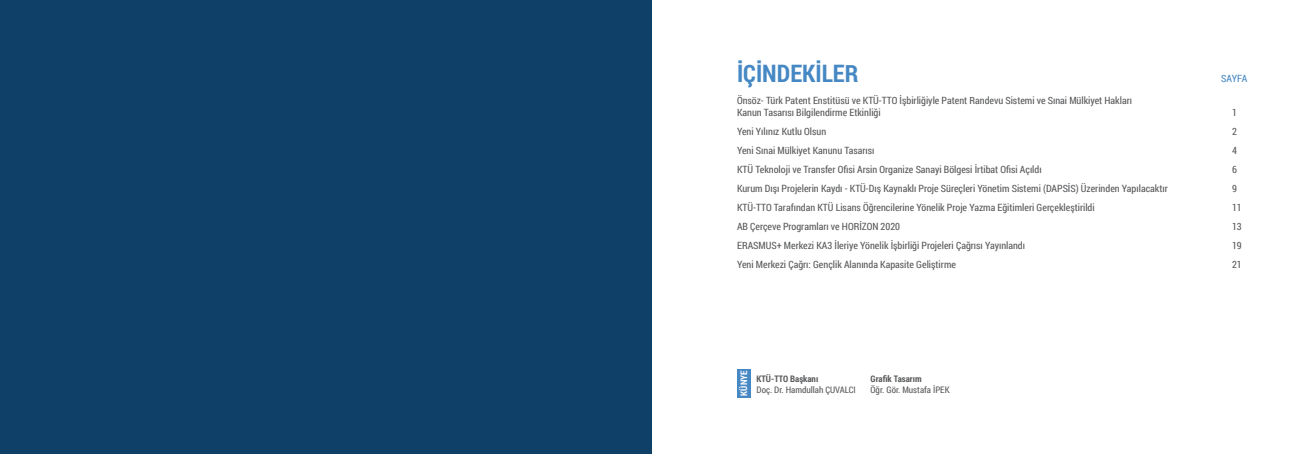
<style>
.page{position:relative;width:1304px;height:454px;background:#fff}
.page>*{position:absolute;margin:0;border:0;box-sizing:border-box;transform-origin:0 0}
.t1{font:700 24px "Roboto Condensed";color:#4688c4}
.t2{font:10px/12px "Roboto Condensed";color:#58595b}
.t3{font:10px "Roboto Condensed";letter-spacing:-.015em;color:#4688c4}
.t4{font:9px "Roboto Condensed";color:#58595b}
.t5{font:700 9px "Roboto Condensed";color:#58595b}
.t6{font:700 9px "Roboto Condensed";letter-spacing:-.005em;color:#fff}
</style>
<div class="page">
<div style="left:737px;top:369px;width:13px;height:28px;background:#4688c4"></div>
<div style="left:0;top:0;width:652px;height:454px;background:#0f4068"></div>
<h1 class="t1" style="left:737px;top:56px;width:123px">İÇİNDEKİLER</h1>
<p class="t2" style="left:737px;top:94px;width:397px">Önsöz- Türk Patent Enstitüsü ve KTÜ-TTO İşbirliğiyle Patent Randevu Sistemi ve Sınai Mülkiyet Hakları<br>Kanun Tasarısı Bilgilendirme Etkinliği</p>
<p class="t3" style="left:1221px;top:71px;width:28px">SAYFA</p>
<p class="t2" style="left:1232px;top:106px;width:6px">1</p>
<p class="t2" style="left:737px;top:125px;width:91px">Yeni Yılınız Kutlu Olsun</p>
<p class="t2" style="left:1232px;top:125px;width:6px">2</p>
<p class="t2" style="left:737px;top:144px;width:139px">Yeni Sınai Mülkiyet Kanunu Tasarısı</p>
<p class="t2" style="left:1232px;top:144px;width:6px">4</p>
<p class="t2" style="left:737px;top:163px;width:306px">KTÜ Teknoloji ve Transfer Ofisi Arsin Organize Sanayi Bölgesi İrtibat Ofisi Açıldı</p>
<p class="t2" style="left:1232px;top:163px;width:6px">6</p>
<p class="t2" style="left:737px;top:182px;width:432px">Kurum Dışı Projelerin Kaydı - KTÜ-Dış Kaynaklı Proje Süreçleri Yönetim Sistemi (DAPSİS) Üzerinden Yapılacaktır</p>
<p class="t2" style="left:1232px;top:182px;width:6px">9</p>
<p class="t2" style="left:737px;top:201px;width:359px">KTÜ-TTO Tarafından KTÜ Lisans Öğrencilerine Yönelik Proje Yazma Eğitimleri Gerçekleştirildi</p>
<p class="t2" style="left:1232px;top:201px;width:11px">11</p>
<p class="t2" style="left:737px;top:220px;width:165px">AB Çerçeve Programları ve HORİZON 2020</p>
<p class="t2" style="left:1232px;top:220px;width:11px">13</p>
<p class="t2" style="left:737px;top:239px;width:290px">ERASMUS+ Merkezi KA3 İleriye Yönelik İşbirliği Projeleri Çağrısı Yayınlandı</p>
<p class="t2" style="left:1232px;top:239px;width:11px">19</p>
<p class="t2" style="left:737px;top:258px;width:220px">Yeni Merkezi Çağrı: Gençlik Alanında Kapasite Geliştirme</p>
<p class="t2" style="left:1232px;top:258px;width:11px">21</p>
<p class="t6" style="left:738px;top:395px;width:26px;rotate:-90deg">KÜNYE</p>
<p class="t5" style="left:757px;top:372px;width:63px">KTÜ-TTO Başkanı</p>
<p class="t5" style="left:871px;top:372px;width:53px">Grafik Tasarım</p>
<p class="t4" style="left:757px;top:383px;width:101px">Doç. Dr. Hamdullah ÇUVALCI</p>
<p class="t4" style="left:871px;top:383px;width:81px">Öğr. Gör. Mustafa İPEK</p>
</div>
